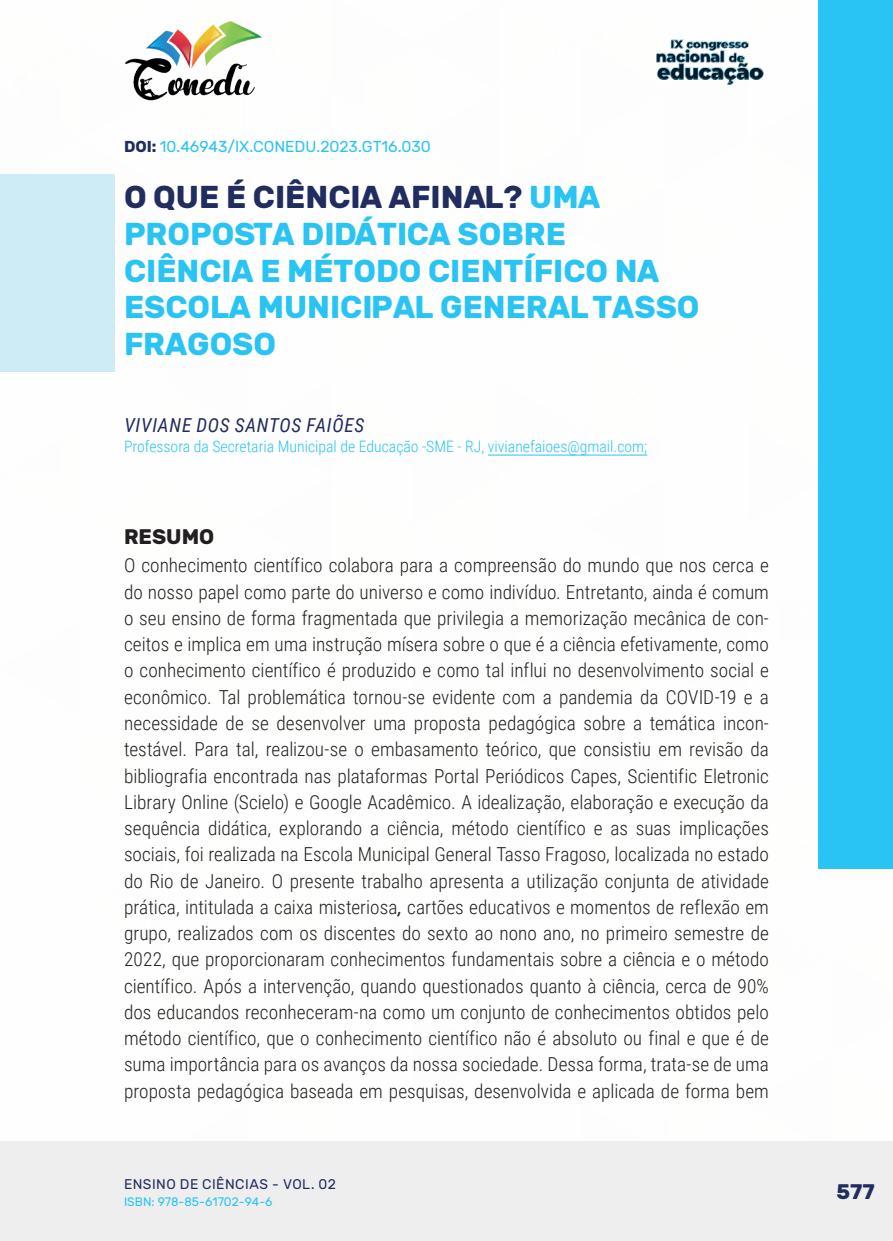
<style>
.page{position:relative;width:893px;height:1241px;background:#fff}
.page>*{position:absolute;margin:0;border:0;box-sizing:border-box;transform-origin:0 0}
._1_TITULO{font:700 31.5px/36.8px "Rubik";color:#29c4f3}
._4_RESUMO{font:700 21px "Rubik";color:#231f20}
.t1{font:700 21px "Rubik";color:#202d5e}
._5_CORPO_RESUMO{font:300 19.25px/26.2px "Roboto Condensed";color:#231f20;text-align:justify}
._2_AUTOR{font:italic 19.25px "Roboto Condensed";letter-spacing:.035em;color:#202d5e}
._3_FORMAÇÃO{font:300 15.75px "Roboto Condensed";color:#29c4f3}
._0_DOI{font:15.75px "Rubik";color:#29c4f3}
.t2{font:14px "Rubik";letter-spacing:.035em;color:#202d5e}
.t3{font:12.25px "Rubik";color:#29c4f3}
.s1{font-weight:700;color:#202d5e}
.s2{color:#202d5e}
.s3{font-weight:400;font-style:italic}
</style>
<div class="page">
<div style="left:0;top:1141px;width:893px;height:99px;background:#eeeeef"></div>
<div style="left:819px;top:0;width:74px;height:868px;background:#29c4f3"></div>
<img style="left:125px;top:20px;width:137px;height:81px">
<img style="left:656px;top:39px;width:108px;height:46px">
<div style="left:0;top:174px;width:114px;height:198px;background:#ceecf5"></div>
<hr style="left:488px;top:454px;width:159px;height:1px;background:#29c4f3">
<p class="_0_DOI" style="left:124px;top:138px;width:308px"><span class="s1">DOI:</span> 10.46943/IX.CONEDU.2023.GT16.030</p>
<p class="_1_TITULO" style="left:124px;top:180px;width:577px"><span class="s2">O QUE É CIÊNCIA AFINAL?</span> UMA<br>PROPOSTA DIDÁTICA SOBRE<br>CIÊNCIA E MÉTODO CIENTÍFICO NA<br>ESCOLA MUNICIPAL GENERAL TASSO<br>FRAGOSO</p>
<p class="_2_AUTOR" style="left:124px;top:412px;width:241px">VIVIANE DOS SANTOS FAIÕES</p>
<p class="_3_FORMAÇÃO" style="left:124px;top:435px;width:525px">Professora da Secretaria Municipal de Educação -SME - RJ, vivianefaioes@gmail.com;</p>
<p class="_4_RESUMO" style="left:124px;top:524px;width:92px">RESUMO</p>
<p class="_5_CORPO_RESUMO" style="left:124px;top:551px;width:646px">O conhecimento científico colabora para a compreensão do mundo que nos cerca e do nosso papel como parte do universo e como indivíduo. Entretanto, ainda é comum o seu ensino de forma fragmentada que privilegia a memorização mecânica de con&shy;ceitos e implica em uma instrução mísera sobre o que é a ciência efetivamente, como o conhecimento científico é produzido e como tal influi no desenvolvimento social e econômico. Tal problemática tornou-se evidente com a pandemia da COVID-19 e a necessidade de se desenvolver uma proposta pedagógica sobre a temática incon&shy;testável. Para tal, realizou-se o embasamento teórico, que consistiu em revisão da bibliografia encontrada nas plataformas Portal Periódicos Capes, Scientific Eletronic Library Online (Scielo) e Google Acadêmico. A idealização, elaboração e execução da sequência didática, explorando a ciência, método científico e as suas implicações sociais, foi realizada na Escola Municipal General Tasso Fragoso, localizada no estado do Rio de Janeiro. O presente trabalho apresenta a utilização conjunta de atividade prática, intitulada a caixa misteriosa<span class="s3">,</span> cartões educativos e momentos de reflexão em grupo, realizados com os discentes do sexto ao nono ano, no primeiro semestre de 2022, que proporcionaram conhecimentos fundamentais sobre a ciência e o método científico. Após a intervenção, quando questionados quanto à ciência, cerca de 90% dos educandos reconheceram-na como um conjunto de conhecimentos obtidos pelo método científico, que o conhecimento científico não é absoluto ou final e que é de suma importância para os avanços da nossa sociedade. Dessa forma, trata-se de uma proposta pedagógica baseada em pesquisas, desenvolvida e aplicada de forma bem</p>
<p class="t2" style="left:124px;top:1175px;width:213px">ENSINO DE CIÊNCIAS - VOL. 02</p>
<p class="t3" style="left:124px;top:1194px;width:150px">ISBN: 978-85-61702-94-6</p>
<p class="t1" style="left:836px;top:1179px;width:40px">577</p>
</div>
